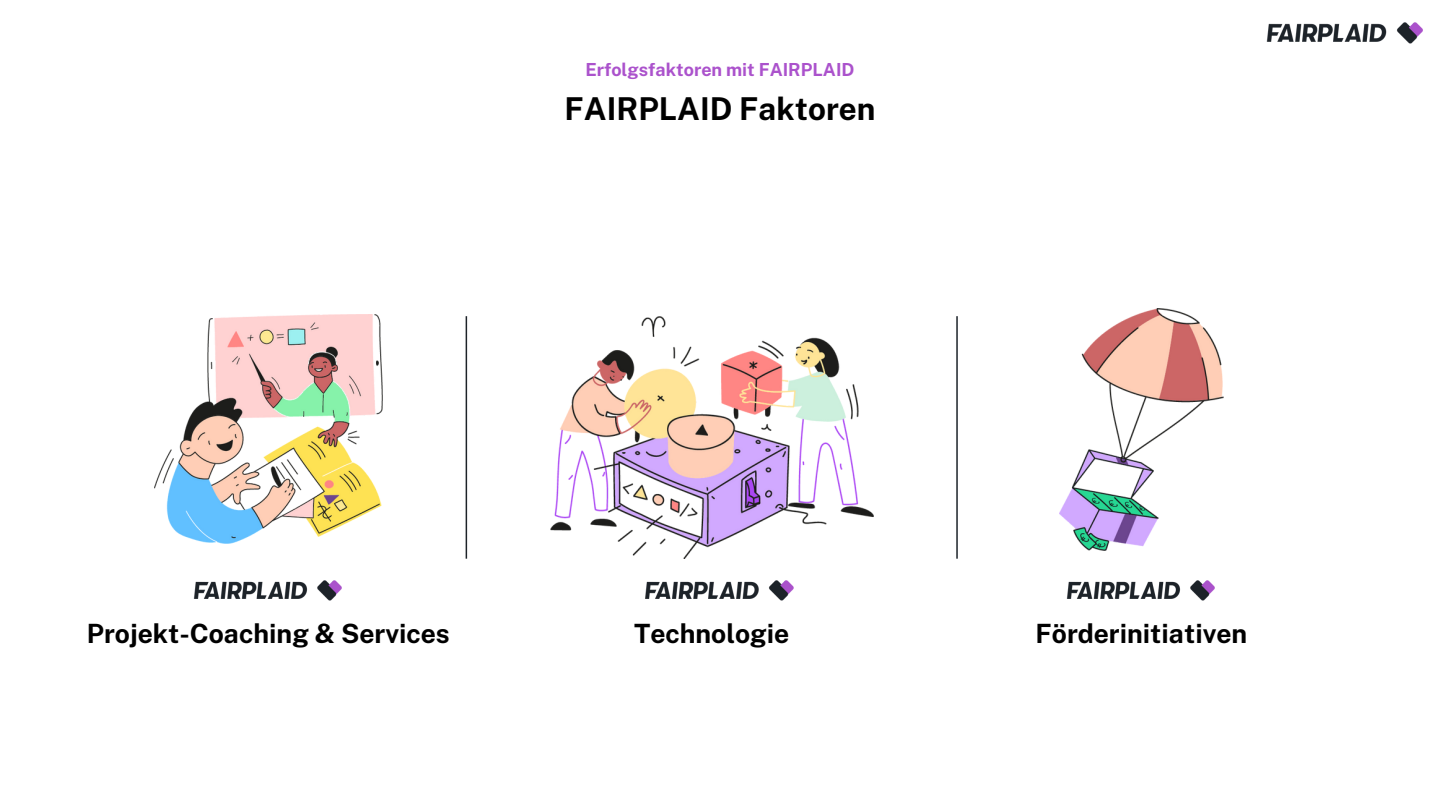
<style>
.page{position:relative;width:1440px;height:810px;background:#fff}
.page>*{position:absolute;margin:0;border:0;box-sizing:border-box;transform-origin:0 0}
.t1{font:700 31.5px "Public Sans";color:#000}
.t2{font:700 26.5px "Public Sans";color:#000}
.t3{font:700 18px "Public Sans";color:#ab52cc}
</style>
<div class="page">
<hr style="left:466px;top:316px;width:1px;height:243px;background:#1d2329">
<hr style="left:956px;top:316px;width:2px;height:243px;background:#1d2329">
<img style="left:1266px;top:22px;width:157px;height:22px">
<img style="left:154px;top:315px;width:228px;height:229px">
<img style="left:551px;top:316px;width:322px;height:242px">
<img style="left:1060px;top:308px;width:163px;height:242px">
<img style="left:1066px;top:580px;width:149px;height:21px">
<img style="left:645px;top:580px;width:149px;height:21px">
<img style="left:193px;top:580px;width:149px;height:21px">
<h2 class="t3" style="left:585px;top:59px;width:271px">Erfolgsfaktoren mit FAIRPLAID</h2>
<p class="t1" style="left:565px;top:90px;width:312px">FAIRPLAID Faktoren</p>
<p class="t2" style="left:87px;top:618px;width:365px">Projekt-Coaching &amp; Services</p>
<h2 class="t2" style="left:634px;top:618px;width:157px">Technologie</h2>
<p class="t2" style="left:1036px;top:618px;width:213px">Förderinitiativen</p>
</div>
